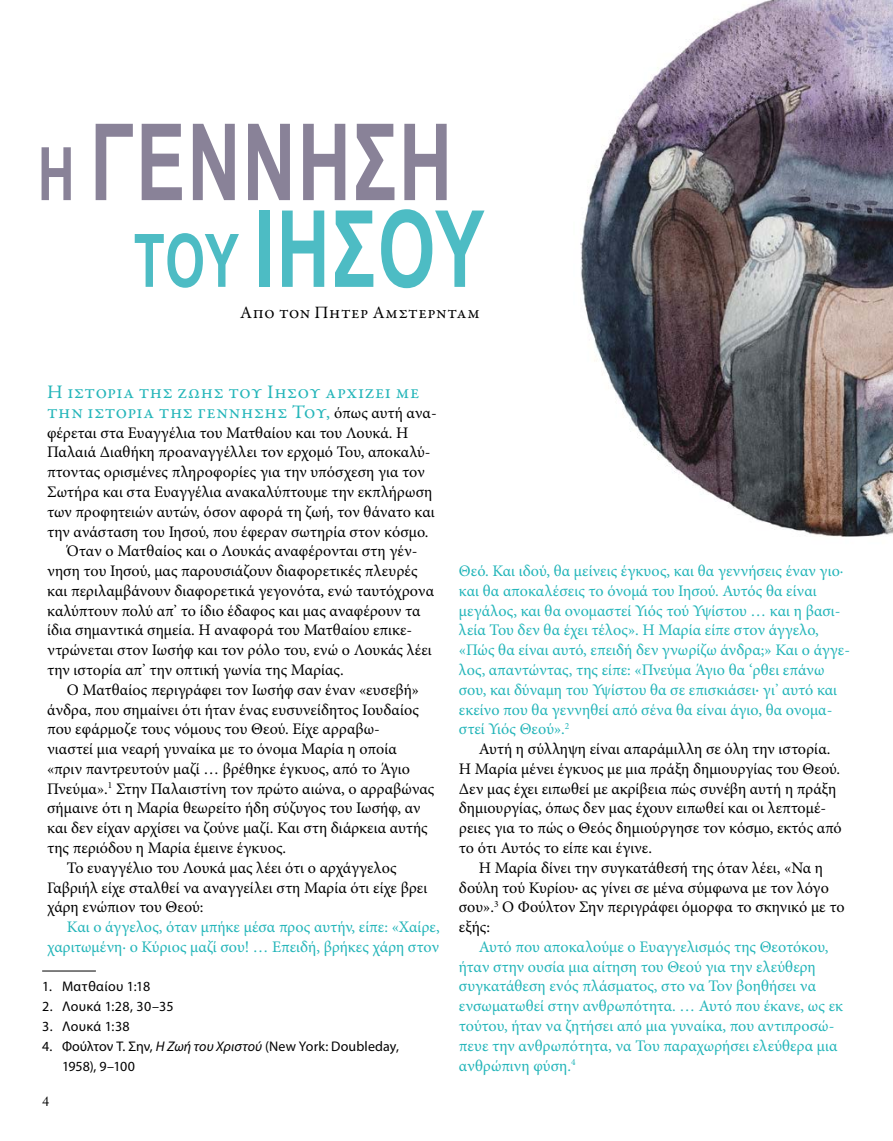
<style>
.page{position:relative;width:893px;height:1141px;background:#fff}
.page>*{position:absolute;margin:0;border:0;box-sizing:border-box;transform-origin:0 0}
.t1{font:700 106.58px/86.8px "Arial";letter-spacing:.025em;color:#898298;scale:.69 1}
.t2{font:19.25px/19.8px "Garamond Premr Pro";letter-spacing:.025em;color:#23b5b9}
.t3{font:17.5px "Garamond Premr Pro";letter-spacing:.03em;color:#000}
.t4{font:16.1px/19.8px "Minion Pro";color:#000}
.t5{font:16.1px/19.8px "Minion Pro";color:#23b5b9}
.t6{font:14px/19.8px "Myriad Pro";letter-spacing:.01em;color:#000}
.t7{font:14px "Myriad Pro";letter-spacing:.03em;color:#000}
.t8{font:14px "Adobe Caslon Pro";color:#000}
.s1{font-size:73.85px}
.s2{font-size:73.85px;color:#4dbcc4}
.s3{color:#4dbcc4}
.s4{font-family:"Minion Pro";font-size:16.1px;color:#000}
.s5{font-style:italic}
</style>
<div class="page">
<img style="left:580px;top:0;width:313px;height:537px">
<hr style="left:42px;top:971px;width:54px;height:1px;background:#000">
<h1 class="t1" style="left:134px;top:120px;width:510px;text-indent:-96px"><span class="s1">Η</span> ΓΈΝΝΗΣΗ<br><span class="s2">ΤΟΥ</span> <span class="s3">ΙΗΣΟΎ</span></h1>
<p class="t3" style="left:240px;top:302px;width:241px">Από τον Πήτερ Άμστερνταμ</p>
<p class="t2" style="left:47px;top:383px;width:391px">Η ιστορία της ζωής του Ιησού αρχίζει με την ιστορία της γέννησής Του, <span class="s4">όπως αυτή ανα-</span></p>
<p class="t4" style="left:47px;top:423px;width:363px">φέρεται στα Ευαγγέλια του Ματθαίου και του Λουκά. Η</p>
<p class="t4" style="left:47px;top:442px;width:385px">Παλαιά Διαθήκη προαναγγέλλει τον ερχομό Του, αποκαλύ-</p>
<p class="t4" style="left:47px;top:462px;width:379px">πτοντας ορισμένες πληροφορίες για την υπόσχεση για τον</p>
<p class="t4" style="left:47px;top:482px;width:387px">Σωτήρα και στα Ευαγγέλια ανακαλύπτουμε την εκπλήρωση</p>
<p class="t4" style="left:47px;top:502px;width:389px">των προφητειών αυτών, όσον αφορά τη ζωή, τον θάνατο και</p>
<p class="t4" style="left:47px;top:522px;width:383px">την ανάσταση του Ιησού, που έφεραν σωτηρία στον κόσμο.</p>
<p class="t4" style="left:67px;top:541px;width:352px">Όταν ο Ματθαίος και ο Λουκάς αναφέρονται στη γέν-</p>
<p class="t4" style="left:47px;top:561px;width:372px">νηση του Ιησού, μας παρουσιάζουν διαφορετικές πλευρές</p>
<p class="t4" style="left:47px;top:581px;width:389px">και περιλαμβάνουν διαφορετικά γεγονότα, ενώ ταυτόχρονα</p>
<p class="t4" style="left:47px;top:601px;width:375px">καλύπτουν πολύ απ’ το ίδιο έδαφος και μας αναφέρουν τα</p>
<p class="t4" style="left:47px;top:620px;width:367px">ίδια σημαντικά σημεία. Η αναφορά του Ματθαίου επικε-</p>
<p class="t4" style="left:47px;top:640px;width:386px">ντρώνεται στον Ιωσήφ και τον ρόλο του, ενώ ο Λουκάς λέει</p>
<p class="t4" style="left:47px;top:660px;width:298px">την ιστορία απ’ την οπτική γωνία της Μαρίας.</p>
<p class="t4" style="left:67px;top:680px;width:354px">Ο Ματθαίος περιγράφει τον Ιωσήφ σαν έναν «ευσεβή»</p>
<p class="t4" style="left:47px;top:700px;width:373px">άνδρα, που σημαίνει ότι ήταν ένας ευσυνείδητος Ιουδαίος</p>
<p class="t4" style="left:47px;top:719px;width:334px">που εφάρμοζε τους νόμους του Θεού. Είχε αρραβω-</p>
<p class="t4" style="left:47px;top:739px;width:351px">νιαστεί μια νεαρή γυναίκα με το όνομα Μαρία η οποία</p>
<p class="t4" style="left:47px;top:759px;width:365px">«πριν παντρευτούν μαζί … βρέθηκε έγκυος, από το Άγιο</p>
<p class="t4" style="left:47px;top:779px;width:389px">Πνεύμα».<sup>1</sup> Στην Παλαιστίνη τον πρώτο αιώνα, ο αρραβώνας</p>
<p class="t4" style="left:47px;top:798px;width:375px">σήμαινε ότι η Μαρία θεωρείτο ήδη σύζυγος του Ιωσήφ, αν</p>
<p class="t4" style="left:47px;top:818px;width:382px">και δεν είχαν αρχίσει να ζούνε μαζί. Και στη διάρκεια αυτής</p>
<p class="t4" style="left:47px;top:838px;width:241px">της περιόδου η Μαρία έμεινε έγκυος.</p>
<p class="t4" style="left:67px;top:858px;width:331px">Το ευαγγέλιο του Λουκά μας λέει ότι ο αρχάγγελος</p>
<p class="t4" style="left:47px;top:878px;width:382px">Γαβριήλ είχε σταλθεί να αναγγείλει στη Μαρία ότι είχε βρει</p>
<p class="t4" style="left:47px;top:897px;width:158px">χάρη ενώπιον του Θεού:</p>
<p class="t5" style="left:47px;top:917px;width:394px;text-align:right">Και ο άγγελος, όταν μπήκε μέσα προς αυτήν, είπε: «Χαίρε, χαριτωμένη· ο Κύριος μαζί σου! … Επειδή, βρήκες χάρη στον</p>
<p class="t7" style="left:42px;top:978px;width:110px">1. Ματθαίου 1:18</p>
<p class="t6" style="left:42px;top:996px;width:133px">2. Λουκά 1:28, 30–35</p>
<p class="t6" style="left:42px;top:1016px;width:89px">3. Λουκά 1:38</p>
<p class="t6" style="left:62px;top:1036px;width:338px;text-indent:-20px">4. Φούλτον Τ. Σην, <span class="s5">Η Ζωή του Χριστού</span> (New York: Doubleday,<br>1958), 9–100</p>
<p class="t8" style="left:42px;top:1093px;width:8px">4</p>
<p class="t5" style="left:459px;top:561px;width:393px">Θεό. Και ιδού, θα μείνεις έγκυος, και θα γεννήσεις έναν γιο· και θα αποκαλέσεις το όνομά του Ιησού. Αυτός θα είναι μεγάλος, και θα ονομαστεί Υιός τού Υψίστου … και η βασι&shy;λεία Του δεν θα έχει τέλος». Η Μαρία είπε στον άγγελο, «Πώς θα είναι αυτό, επειδή δεν γνωρίζω άνδρα;» Και ο άγγε&shy;λος, απαντώντας, της είπε: «Πνεύμα Άγιο θα ‘ρθει επάνω σου, και δύναμη του Υψίστου θα σε επισκιάσει· γι’ αυτό και εκείνο που θα γεννηθεί από σένα θα είναι άγιο, θα ονομα&shy;στεί Υιός Θεού».<sup>2</sup></p>
<p class="t4" style="left:459px;top:739px;width:384px;text-indent:20px">Αυτή η σύλληψη είναι απαράμιλλη σε όλη την ιστορία.<br>Η Μαρία μένει έγκυος με μια πράξη δημιουργίας του Θεού.<br>Δεν μας έχει ειπωθεί με ακρίβεια πώς συνέβη αυτή η πράξη δημιουργίας, όπως δεν μας έχουν ειπωθεί και οι λεπτομέ&shy;ρειες για το πώς ο Θεός δημιούργησε τον κόσμο, εκτός από το ότι Αυτός το είπε και έγινε.</p>
<p class="t4" style="left:459px;top:858px;width:387px;text-indent:20px">Η Μαρία δίνει την συγκατάθεσή της όταν λέει, «Να η δούλη τού Κυρίου· ας γίνει σε μένα σύμφωνα με τον λόγο σου».<sup>3</sup> Ο Φούλτον Σην περιγράφει όμορφα το σκηνικό με το εξής:</p>
<p class="t5" style="left:459px;top:937px;width:386px;text-indent:20px">Αυτό που αποκαλούμε ο Ευαγγελισμός της Θεοτόκου, ήταν στην ουσία μια αίτηση του Θεού για την ελεύθερη συγκατάθεση ενός πλάσματος, στο να Τον βοηθήσει να ενσωματωθεί στην ανθρωπότητα. … Αυτό που έκανε, ως εκ τούτου, ήταν να ζητήσει από μια γυναίκα, που αντιπροσώ&shy;πευε την ανθρωπότητα, να Του παραχωρήσει ελεύθερα μια ανθρώπινη φύση.<sup>4</sup></p>
</div>
